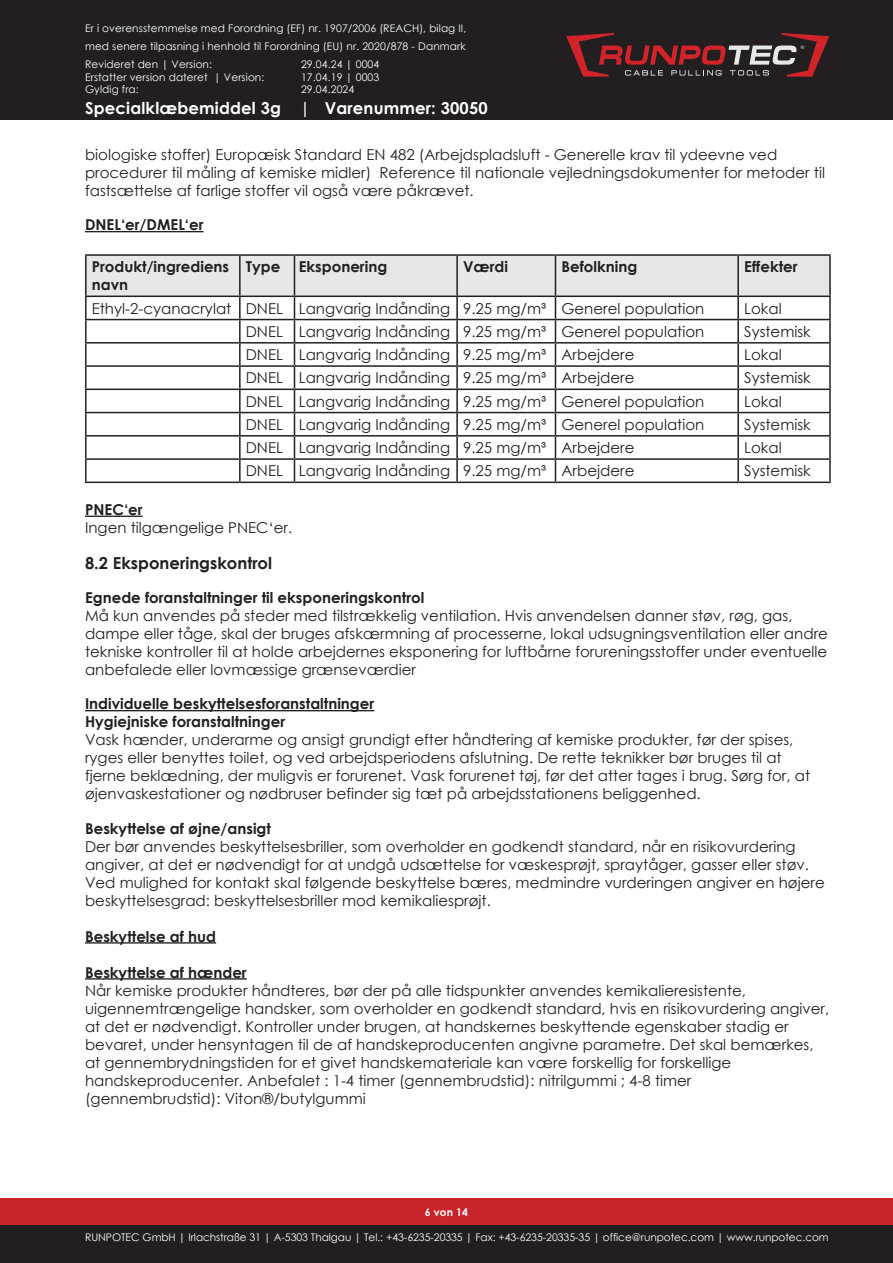
<style>
.page{position:relative;width:893px;height:1263px;background:#fff}
.page>*{position:absolute;margin:0;border:0;box-sizing:border-box;transform-origin:0 0}
.t1{font:700 16.5px "Century Gothic";letter-spacing:.01em;color:#fff}
.t2{font:700 16.5px "Century Gothic";color:#231f20}
.t3{font:15px/18px "Century Gothic";color:#231f20}
.t4{font:700 15px/18px "Century Gothic";color:#231f20}
.t5{font:10.5px/18px "Century Gothic";letter-spacing:.01em;color:#fff;text-align:justify}
.t6{font:700 10.5px "Century Gothic";color:#fff}
</style>
<div class="page">
<div style="left:0;top:0;width:893px;height:119px;background:#231f20"></div>
<div style="left:0;top:1198px;width:893px;height:51px;background:#c8242b"></div>
<div style="left:0;top:1225px;width:893px;height:38px;background:#231f20"></div>
<svg style="left:566px;top:33px;width:263px;height:44px"></svg>
<hr style="left:85px;top:231px;width:119px;height:1px;background:#231f20">
<hr style="left:85px;top:516px;width:58px;height:1px;background:#231f20">
<hr style="left:85px;top:710px;width:289px;height:1px;background:#231f20">
<hr style="left:85px;top:942px;width:131px;height:1px;background:#231f20">
<hr style="left:85px;top:978px;width:162px;height:1px;background:#231f20">
<hr style="left:85px;top:254px;width:155px;height:2px;background:#231f20">
<hr style="left:85px;top:256px;width:2px;height:40px;background:#231f20">
<hr style="left:240px;top:254px;width:54px;height:2px;background:#231f20">
<hr style="left:294px;top:254px;width:163px;height:2px;background:#231f20">
<hr style="left:457px;top:254px;width:98px;height:2px;background:#231f20">
<hr style="left:555px;top:254px;width:183px;height:2px;background:#231f20">
<hr style="left:738px;top:254px;width:93px;height:2px;background:#231f20">
<hr style="left:829px;top:256px;width:2px;height:40px;background:#231f20">
<hr style="left:85px;top:296px;width:155px;height:1px;background:#231f20">
<hr style="left:85px;top:297px;width:2px;height:22px;background:#231f20">
<hr style="left:738px;top:296px;width:93px;height:1px;background:#231f20">
<hr style="left:829px;top:297px;width:2px;height:22px;background:#231f20">
<hr style="left:85px;top:319px;width:155px;height:1px;background:#231f20">
<hr style="left:85px;top:320px;width:2px;height:22px;background:#231f20">
<hr style="left:738px;top:319px;width:93px;height:1px;background:#231f20">
<hr style="left:829px;top:320px;width:2px;height:22px;background:#231f20">
<hr style="left:85px;top:342px;width:155px;height:2px;background:#231f20">
<hr style="left:85px;top:344px;width:2px;height:21px;background:#231f20">
<hr style="left:738px;top:342px;width:93px;height:2px;background:#231f20">
<hr style="left:829px;top:344px;width:2px;height:21px;background:#231f20">
<hr style="left:85px;top:365px;width:155px;height:2px;background:#231f20">
<hr style="left:85px;top:367px;width:2px;height:22px;background:#231f20">
<hr style="left:738px;top:365px;width:93px;height:2px;background:#231f20">
<hr style="left:829px;top:367px;width:2px;height:22px;background:#231f20">
<hr style="left:85px;top:389px;width:155px;height:1px;background:#231f20">
<hr style="left:85px;top:390px;width:2px;height:22px;background:#231f20">
<hr style="left:738px;top:389px;width:93px;height:1px;background:#231f20">
<hr style="left:829px;top:390px;width:2px;height:22px;background:#231f20">
<hr style="left:85px;top:412px;width:155px;height:1px;background:#231f20">
<hr style="left:85px;top:413px;width:2px;height:22px;background:#231f20">
<hr style="left:738px;top:412px;width:93px;height:1px;background:#231f20">
<hr style="left:829px;top:413px;width:2px;height:22px;background:#231f20">
<hr style="left:85px;top:435px;width:155px;height:2px;background:#231f20">
<hr style="left:85px;top:437px;width:2px;height:21px;background:#231f20">
<hr style="left:738px;top:435px;width:93px;height:2px;background:#231f20">
<hr style="left:829px;top:437px;width:2px;height:21px;background:#231f20">
<hr style="left:85px;top:458px;width:155px;height:2px;background:#231f20">
<hr style="left:85px;top:460px;width:2px;height:22px;background:#231f20">
<svg style="left:86px;top:255px;width:744px;height:227px"></svg>
<hr style="left:738px;top:458px;width:93px;height:2px;background:#231f20">
<hr style="left:737px;top:460px;width:2px;height:22px;background:#231f20">
<hr style="left:829px;top:460px;width:2px;height:22px;background:#231f20">
<hr style="left:85px;top:482px;width:155px;height:1px;background:#231f20">
<hr style="left:240px;top:482px;width:54px;height:1px;background:#231f20">
<hr style="left:294px;top:482px;width:163px;height:1px;background:#231f20">
<hr style="left:457px;top:482px;width:98px;height:1px;background:#231f20">
<hr style="left:555px;top:482px;width:183px;height:1px;background:#231f20">
<hr style="left:738px;top:482px;width:93px;height:1px;background:#231f20">
<p class="t5" style="left:85px;top:19px;width:383px">Er i overensstemmelse med Forordning (EF) nr. 1907/2006 (REACH), bilag II, med senere tilpasning i henhold til Forordning (EU) nr. 2020/878 - Danmark Revideret den | Version:</p>
<p class="t5" style="left:301px;top:55px;width:80px">29.04.24 | 0004</p>
<p class="t5" style="left:85px;top:68px;width:181px">Erstatter version dateret | Version:</p>
<p class="t5" style="left:301px;top:68px;width:80px">17.04.19 | 0003</p>
<p class="t5" style="left:85px;top:80px;width:55px">Gyldig fra:</p>
<p class="t5" style="left:301px;top:80px;width:55px">29.04.2024</p>
<p class="t1" style="left:85px;top:96px;width:404px">Specialklæbemiddel 3g | Varenummer: 30050</p>
<p class="t3" style="left:85px;top:145px;width:741px">biologiske stoffer) Europæisk Standard EN 482 (Arbejdspladsluft - Generelle krav til ydeevne ved procedurer til måling af kemiske midler) Reference til nationale vejledningsdokumenter for metoder til fastsættelse af farlige stoffer vil også være påkrævet.</p>
<p class="t4" style="left:85px;top:215px;width:120px">DNEL‘er/DMEL‘er</p>
<p class="t4" style="left:92px;top:257px;width:139px">Produkt/ingrediens navn</p>
<p class="t4" style="left:246px;top:257px;width:143px">Type Eksponering</p>
<p class="t4" style="left:463px;top:257px;width:46px">Værdi</p>
<p class="t4" style="left:561px;top:257px;width:77px">Befolkning</p>
<p class="t4" style="left:744px;top:257px;width:55px">Effekter</p>
<p class="t3" style="left:92px;top:299px;width:614px">Ethyl-2-cyanacrylat DNEL Langvarig Indånding 9.25 mg/m³ Generel population</p>
<p class="t3" style="left:744px;top:299px;width:39px">Lokal</p>
<p class="t3" style="left:246px;top:322px;width:460px">DNEL Langvarig Indånding 9.25 mg/m³ Generel population</p>
<p class="t3" style="left:744px;top:322px;width:68px">Systemisk</p>
<p class="t3" style="left:246px;top:345px;width:390px">DNEL Langvarig Indånding 9.25 mg/m³ Arbejdere</p>
<p class="t3" style="left:744px;top:345px;width:39px">Lokal</p>
<p class="t3" style="left:246px;top:369px;width:390px">DNEL Langvarig Indånding 9.25 mg/m³ Arbejdere</p>
<p class="t3" style="left:744px;top:369px;width:68px">Systemisk</p>
<p class="t3" style="left:246px;top:392px;width:460px">DNEL Langvarig Indånding 9.25 mg/m³ Generel population</p>
<p class="t3" style="left:744px;top:392px;width:39px">Lokal</p>
<p class="t3" style="left:246px;top:415px;width:460px">DNEL Langvarig Indånding 9.25 mg/m³ Generel population</p>
<p class="t3" style="left:744px;top:415px;width:68px">Systemisk</p>
<p class="t3" style="left:246px;top:438px;width:390px">DNEL Langvarig Indånding 9.25 mg/m³ Arbejdere</p>
<p class="t3" style="left:744px;top:438px;width:39px">Lokal</p>
<p class="t3" style="left:246px;top:462px;width:390px">DNEL Langvarig Indånding 9.25 mg/m³ Arbejdere</p>
<p class="t3" style="left:744px;top:462px;width:68px">Systemisk</p>
<p class="t4" style="left:85px;top:500px;width:59px">PNEC‘er</p>
<p class="t3" style="left:85px;top:518px;width:209px">Ingen tilgængelige PNEC‘er.</p>
<p class="t2" style="left:85px;top:550px;width:189px">8.2 Eksponeringskontrol</p>
<p class="t4" style="left:85px;top:588px;width:341px">Egnede foranstaltninger til eksponeringskontrol</p>
<p class="t3" style="left:85px;top:606px;width:744px">Må kun anvendes på steder med tilstrækkelig ventilation. Hvis anvendelsen danner støv, røg, gas, dampe eller tåge, skal der bruges afskærmning af processerne, lokal udsugningsventilation eller andre tekniske kontroller til at holde arbejdernes eksponering for luftbårne forureningsstoffer under eventuelle anbefalede eller lovmæssige grænseværdier</p>
<p class="t4" style="left:85px;top:694px;width:291px">Individuelle beskyttelsesforanstaltninger<br>Hygiejniske foranstaltninger</p>
<p class="t3" style="left:85px;top:731px;width:726px">Vask hænder, underarme og ansigt grundigt efter håndtering af kemiske produkter, før der spises, ryges eller benyttes toilet, og ved arbejdsperiodens afslutning. De rette teknikker bør bruges til at fjerne beklædning, der muligvis er forurenet. Vask forurenet tøj, før det atter tages i brug. Sørg for, at øjenvaskestationer og nødbruser befinder sig tæt på arbejdsstationens beliggenhed.</p>
<p class="t4" style="left:85px;top:818px;width:187px">Beskyttelse af øjne/ansigt</p>
<p class="t3" style="left:85px;top:837px;width:741px">Der bør anvendes beskyttelsesbriller, som overholder en godkendt standard, når en risikovurdering angiver, at det er nødvendigt for at undgå udsættelse for væskesprøjt, spraytåger, gasser eller støv.<br>Ved mulighed for kontakt skal følgende beskyttelse bæres, medmindre vurderingen angiver en højere beskyttelsesgrad: beskyttelsesbriller mod kemikaliesprøjt.</p>
<p class="t4" style="left:85px;top:926px;width:133px">Beskyttelse af hud</p>
<p class="t4" style="left:85px;top:962px;width:163px">Beskyttelse af hænder</p>
<p class="t3" style="left:85px;top:981px;width:746px">Når kemiske produkter håndteres, bør der på alle tidspunkter anvendes kemikalieresistente, uigennemtrængelige handsker, som overholder en godkendt standard, hvis en risikovurdering angiver, at det er nødvendigt. Kontroller under brugen, at handskernes beskyttende egenskaber stadig er bevaret, under hensyntagen til de af handskeproducenten angivne parametre. Det skal bemærkes, at gennembrydningstiden for et givet handskemateriale kan være forskellig for forskellige handskeproducenter. Anbefalet : 1-4 timer (gennembrudstid): nitrilgummi ; 4-8 timer (gennembrudstid): Viton®/butylgummi</p>
<p class="t6" style="left:425px;top:1204px;width:45px">6 von 14</p>
<p class="t5" style="left:85px;top:1228px;width:745px">RUNPOTEC GmbH | Irlachstraße 31 | A-5303 Thalgau | Tel.: +43-6235-20335 | Fax: +43-6235-20335-35 | office@runpotec.com | www.runpotec.com</p>
</div>
